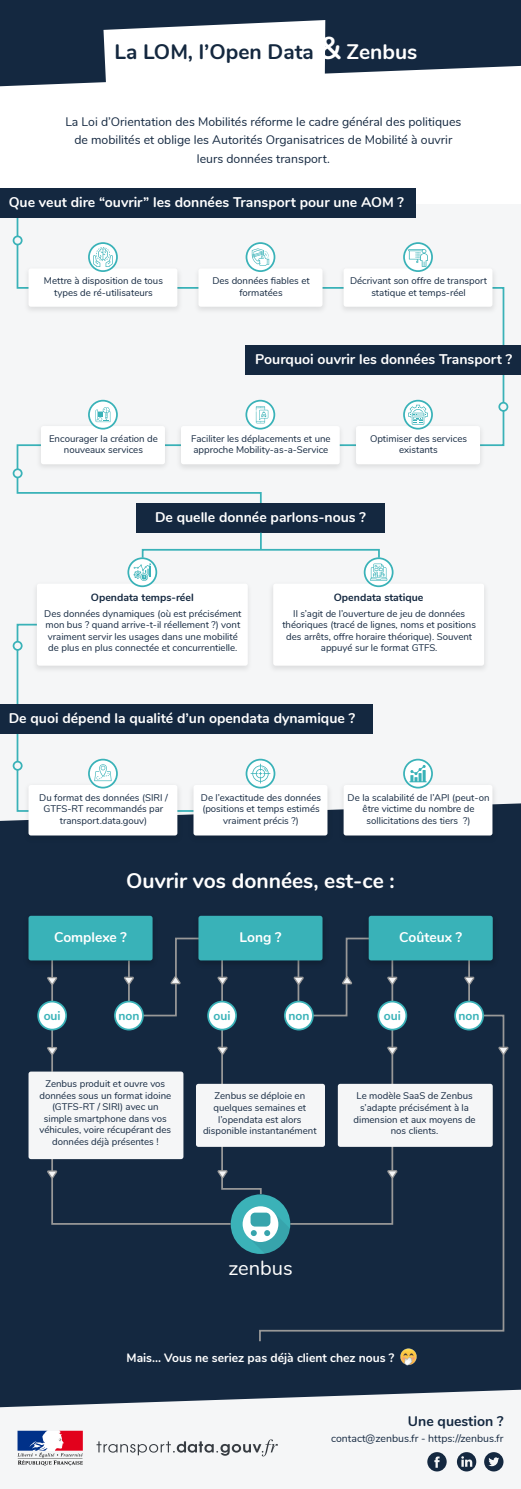
<style>
.page{position:relative;width:521px;height:1489px;background:#fff}
.page>*{position:absolute;margin:0;border:0;box-sizing:border-box;transform-origin:0 0}
.t1{font:700 21px "Nunito";color:#fff}
.t2{font:700 21px "Nunito";color:#14283f}
.t3{font:20.12px "Nunito";color:#fff}
.t4{font:700 14px "Nunito";color:#fff}
.t5{font:700 14px "Nunito";color:#142840}
.t6{font:12.25px/18.4px "Nunito";color:#142840;text-align:center}
.t7{font:700 12.25px "Nunito";color:#fff}
.t8{font:700 12.25px "Nunito";color:#39b2b8}
.t9{font:10.5px "Nunito";color:#142840}
.t10{font:700 10.5px "Nunito";color:#142840}
.t11{font:9.62px/11.5px "Nunito";color:#142840;text-align:center}
.s1{font-size:31.5px;color:#fff}
.s2{color:#fff}
</style>
<div class="page">
<div style="left:0;top:0;width:521px;height:1488px;background:#f5f6f7"></div>
<svg style="left:16px;top:623px;width:357px;height:180px"></svg>
<svg style="left:16px;top:217px;width:489px;height:287px"></svg>
<div style="left:0;top:0;width:521px;height:203px;background:#fff"></div>
<svg style="left:0;top:0;width:521px;height:86px;background:#2e4055"></svg>
<svg style="left:103px;top:20px;width:222px;height:66px"></svg>
<div style="left:0;top:188px;width:416px;height:29px;background:#142840"></div>
<div style="left:0;top:704px;width:372px;height:30px;background:#142840"></div>
<div style="left:0;top:803px;width:521px;height:586px;background:#142840"></div>
<svg style="left:0;top:1389px;width:521px;height:83px"></svg>
<div style="left:245px;top:345px;width:276px;height:30px;background:#142840"></div>
<div style="left:136px;top:503px;width:248px;height:29px;background:#142840"></div>
<img style="left:190px;top:263px;width:140px;height:54px">
<div style="left:198px;top:268px;width:124px;height:39px;background:#fff;border-radius:2px"></div>
<svg style="left:246px;top:242px;width:29px;height:30px"></svg>
<img style="left:21px;top:263px;width:164px;height:54px">
<div style="left:29px;top:268px;width:148px;height:39px;background:#fff;border-radius:2px"></div>
<svg style="left:88px;top:242px;width:30px;height:30px"></svg>
<img style="left:336px;top:263px;width:164px;height:54px">
<div style="left:344px;top:268px;width:148px;height:39px;background:#fff;border-radius:2px"></div>
<svg style="left:403px;top:242px;width:30px;height:30px"></svg>
<img style="left:21px;top:779px;width:479px;height:67px">
<div style="left:193px;top:785px;width:134px;height:50px;background:#fff;border-radius:2px"></div>
<svg style="left:246px;top:758px;width:29px;height:30px"></svg>
<div style="left:29px;top:785px;width:148px;height:50px;background:#fff;border-radius:2px"></div>
<svg style="left:88px;top:758px;width:30px;height:30px"></svg>
<div style="left:344px;top:785px;width:148px;height:50px;background:#fff;border-radius:2px"></div>
<svg style="left:403px;top:758px;width:30px;height:30px"></svg>
<img style="left:33px;top:420px;width:455px;height:55px">
<div style="left:41px;top:426px;width:124px;height:38px;background:#fff;border-radius:2px"></div>
<svg style="left:88px;top:400px;width:30px;height:29px"></svg>
<div style="left:181px;top:426px;width:159px;height:38px;background:#fff;border-radius:2px"></div>
<svg style="left:245px;top:400px;width:30px;height:29px"></svg>
<img style="left:266px;top:588px;width:219px;height:88px">
<div style="left:273px;top:583px;width:211px;height:82px;background:#fff;border-radius:2px"></div>
<svg style="left:364px;top:557px;width:29px;height:30px"></svg>
<img style="left:29px;top:588px;width:227px;height:88px">
<div style="left:37px;top:583px;width:211px;height:82px;background:#fff;border-radius:2px"></div>
<svg style="left:127px;top:557px;width:30px;height:30px"></svg>
<div style="left:356px;top:426px;width:124px;height:38px;background:#fff;border-radius:2px"></div>
<svg style="left:403px;top:400px;width:30px;height:29px"></svg>
<svg style="left:13px;top:235px;width:10px;height:10px"></svg>
<svg style="left:498px;top:402px;width:10px;height:10px"></svg>
<svg style="left:13px;top:468px;width:10px;height:10px"></svg>
<svg style="left:13px;top:641px;width:10px;height:9px"></svg>
<svg style="left:13px;top:760px;width:10px;height:10px"></svg>
<svg style="left:260px;top:532px;width:2px;height:17px"></svg>
<div style="left:142px;top:549px;width:238px;height:9px;border:2px solid #39b2b8"></div>
<hr style="left:51px;top:959px;width:2px;height:112px;background:#989898">
<div style="left:127px;top:936px;width:378px;height:406px;background:#142840"></div>
<hr style="left:221px;top:959px;width:2px;height:129px;background:#989898">
<svg style="left:37px;top:1000px;width:30px;height:30px"></svg>
<svg style="left:114px;top:1000px;width:30px;height:30px"></svg>
<svg style="left:207px;top:1000px;width:30px;height:30px"></svg>
<hr style="left:391px;top:959px;width:2px;height:129px;background:#989898">
<svg style="left:377px;top:1000px;width:30px;height:30px"></svg>
<svg style="left:284px;top:1000px;width:30px;height:30px"></svg>
<svg style="left:454px;top:1000px;width:30px;height:30px"></svg>
<div style="left:29px;top:1071px;width:154px;height:88px;background:#f5f6f7;border-radius:2px"></div>
<div style="left:338px;top:1083px;width:155px;height:63px;background:#f5f6f7;border-radius:2px"></div>
<img style="left:190px;top:910px;width:140px;height:60px">
<div style="left:198px;top:915px;width:124px;height:45px;background:#39b2b8;border-radius:2px"></div>
<img style="left:361px;top:910px;width:139px;height:60px">
<div style="left:369px;top:915px;width:124px;height:45px;background:#39b2b8;border-radius:2px"></div>
<img style="left:21px;top:910px;width:140px;height:60px">
<div style="left:29px;top:915px;width:124px;height:45px;background:#39b2b8;border-radius:2px"></div>
<svg style="left:47px;top:976px;width:10px;height:9px"></svg>
<svg style="left:124px;top:976px;width:10px;height:8px"></svg>
<svg style="left:217px;top:976px;width:11px;height:8px"></svg>
<svg style="left:293px;top:976px;width:11px;height:8px"></svg>
<svg style="left:387px;top:976px;width:10px;height:8px"></svg>
<svg style="left:47px;top:1046px;width:10px;height:9px"></svg>
<svg style="left:217px;top:1046px;width:11px;height:8px"></svg>
<svg style="left:387px;top:1046px;width:10px;height:8px"></svg>
<svg style="left:464px;top:976px;width:10px;height:8px"></svg>
<svg style="left:498px;top:1046px;width:10px;height:8px"></svg>
<svg style="left:170px;top:976px;width:11px;height:8px"></svg>
<svg style="left:342px;top:976px;width:10px;height:8px"></svg>
<svg style="left:427px;top:1451px;width:20px;height:20px"></svg>
<svg style="left:457px;top:1451px;width:19px;height:20px"></svg>
<svg style="left:484px;top:1451px;width:19px;height:20px"></svg>
<img style="left:399px;top:1347px;width:20px;height:19px">
<svg style="left:47px;top:1069px;width:350px;height:184px"></svg>
<div style="left:251px;top:1212px;width:19px;height:14px;background:#37a4ac;border-radius:4px"></div>
<svg style="left:96px;top:1439px;width:182px;height:17px"></svg>
<svg style="left:18px;top:1430px;width:65px;height:35px"></svg>
<h1 class="t2" style="left:114px;top:36px;width:305px">La LOM, l’Open Data <span class="s1">&amp;</span> <span class="s2">Zenbus</span></h1>
<p class="t6" style="left:65px;top:112px;width:398px">La Loi d’Orientation des Mobilités réforme le cadre général des politiques de mobilités et oblige les Autorités Organisatrices de Mobilité à ouvrir leurs données transport.</p>
<h3 class="t4" style="left:9px;top:191px;width:397px">Que veut dire “ouvrir” les données Transport pour une AOM ?</h3>
<p class="t11" style="left:212px;top:274px;width:99px">Des données fiables et formatées</p>
<p class="t11" style="left:44px;top:274px;width:120px">Mettre à disposition de tous types de ré-utilisateurs</p>
<p class="t11" style="left:350px;top:274px;width:138px">Décrivant son offre de transport statique et temps-réel</p>
<h3 class="t4" style="left:255px;top:349px;width:258px">Pourquoi ouvrir les données Transport ?</h3>
<p class="t11" style="left:49px;top:432px;width:110px">Encourager la création de nouveaux services</p>
<p class="t11" style="left:191px;top:432px;width:141px;text-align:left">Faciliter les déplacements et une approche Mobility-as-a-Service</p>
<p class="t11" style="left:370px;top:432px;width:99px">Optimiser des services existants</p>
<h3 class="t4" style="left:155px;top:506px;width:212px">De quelle donnée parlons-nous ?</h3>
<p class="t10" style="left:91px;top:590px;width:104px">Opendata temps-réel</p>
<p class="t11" style="left:44px;top:607px;width:199px;text-align:left">Des données dynamiques (où est précisément mon bus ? quand arrive-t-il réellement ?) vont vraiment servir les usages dans une mobilité de plus en plus connectée et concurrentielle.</p>
<p class="t10" style="left:334px;top:590px;width:91px">Opendata statique</p>
<p class="t11" style="left:282px;top:607px;width:195px">Il s’agit de l’ouverture de jeu de données théoriques (tracé de lignes, noms et positions des arrêts, offre horaire théorique). Souvent appuyé sur le format GTFS.</p>
<h3 class="t4" style="left:9px;top:708px;width:348px">De quoi dépend la qualité d’un opendata dynamique ?</h3>
<p class="t11" style="left:39px;top:791px;width:130px">Du format des données (SIRI /<br>GTFS-RT recommandés par transport.data.gouv)</p>
<p class="t11" style="left:348px;top:791px;width:143px">De la scalabilité de l’API (peut-on être victime du nombre de sollicitations des tiers ?)</p>
<p class="t11" style="left:201px;top:791px;width:122px">De l’exactitude des données (positions et temps estimés vraiment précis ?)</p>
<h1 class="t1" style="left:126px;top:865px;width:270px">Ouvrir vos données, est-ce :</h1>
<h3 class="t4" style="left:54px;top:926px;width:74px">Complexe ?</h3>
<h3 class="t4" style="left:239px;top:926px;width:43px">Long ?</h3>
<h3 class="t4" style="left:399px;top:926px;width:64px">Coûteux ?</h3>
<p class="t8" style="left:44px;top:1006px;width:18px">oui</p>
<p class="t8" style="left:118px;top:1006px;width:23px">non</p>
<p class="t8" style="left:214px;top:1006px;width:18px">oui</p>
<p class="t8" style="left:288px;top:1006px;width:23px">non</p>
<p class="t8" style="left:384px;top:1006px;width:18px">oui</p>
<p class="t8" style="left:458px;top:1006px;width:23px">non</p>
<p class="t11" style="left:39px;top:1077px;width:133px">Zenbus produit et ouvre vos données sous un format idoine (GTFS-RT / SIRI) avec un simple smartphone dans vos véhicules, voire récupérant des données déjà présentes !</p>
<p class="t11" style="left:353px;top:1089px;width:124px">Le modèle SaaS de Zenbus s’adapte précisément à la dimension et aux moyens de nos clients.</p>
<p class="t11" style="left:203px;top:1089px;width:115px">Zenbus se déploie en quelques semaines et l’opendata est alors disponible instantanément</p>
<h2 class="t3" style="left:228px;top:1252px;width:66px">zenbus</h2>
<p class="t7" style="left:126px;top:1348px;width:269px">Mais... Vous ne seriez pas déjà client chez nous ?</p>
<h3 class="t5" style="left:408px;top:1410px;width:97px">Une question ?</h3>
<p class="t9" style="left:331px;top:1430px;width:174px">contact@zenbus.fr - https://zenbus.fr</p>
</div>
